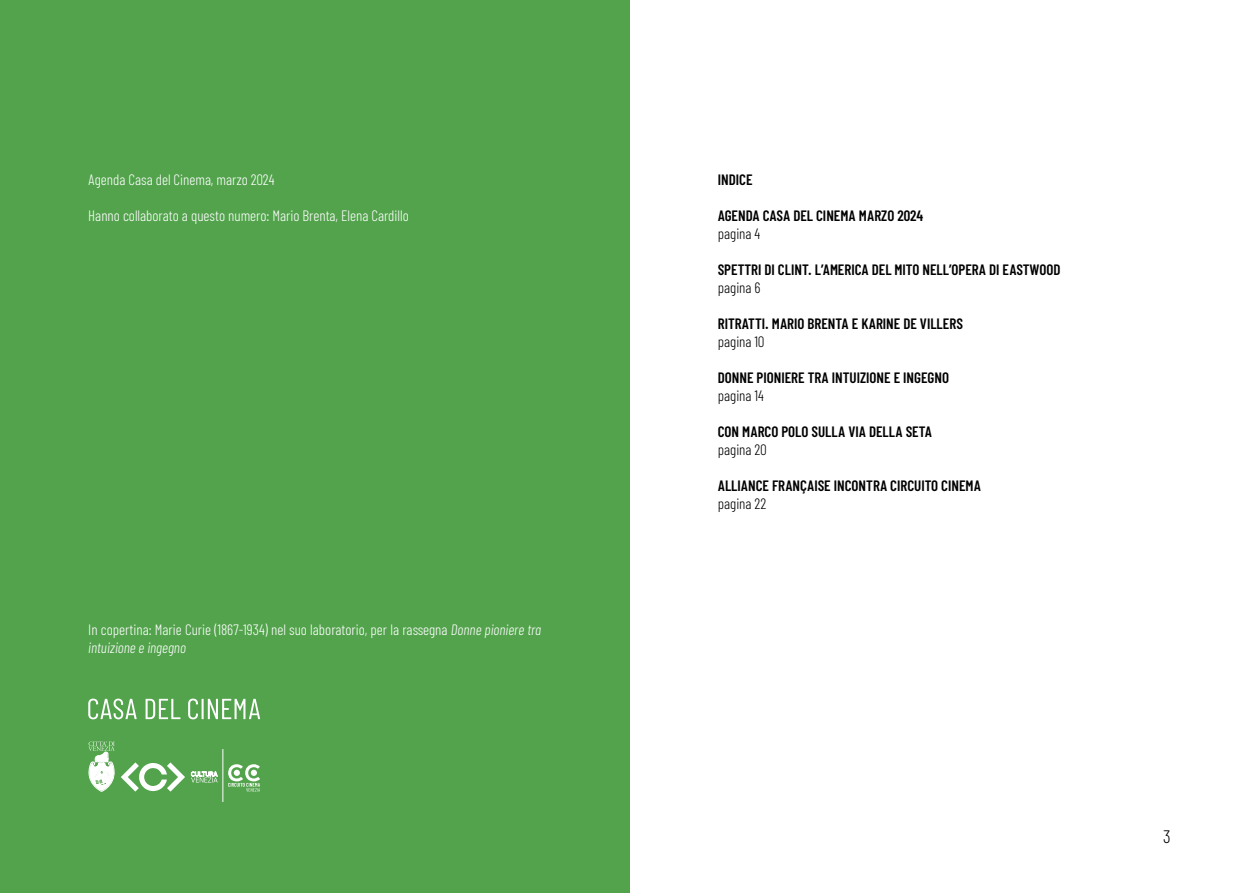
<style>
.page{position:relative;width:1259px;height:893px;background:#fff}
.page>*{position:absolute;margin:0;border:0;box-sizing:border-box;transform-origin:0 0}
.t1{font:300 18px "Barlow Condensed";color:#000}
.t2{font:600 15px "Barlow Condensed";color:#000}
.t3{font:300 15px/18px "Barlow Condensed";color:#fff}
.t4{font:300 15px "Barlow Condensed";color:#000}
.s1{font-style:italic}
</style>
<div class="page">
<div style="left:0;top:0;width:629px;height:893px;background:#52a34c"></div>
<svg style="left:228px;top:764px;width:32px;height:28px"></svg>
<hr style="left:223px;top:749px;width:1px;height:53px;background:#fff">
<svg style="left:121px;top:762px;width:64px;height:30px"></svg>
<svg style="left:88px;top:741px;width:27px;height:51px"></svg>
<svg style="left:191px;top:771px;width:27px;height:11px"></svg>
<svg style="left:88px;top:699px;width:172px;height:20px"></svg>
<p class="t3" style="left:88px;top:170px;width:188px">Agenda Casa del Cinema, marzo 2024</p>
<p class="t3" style="left:88px;top:206px;width:322px">Hanno collaborato a questo numero: Mario Brenta, Elena Cardillo</p>
<p class="t3" style="left:88px;top:620px;width:454px">In copertina: Marie Curie (1867-1934) nel suo laboratorio, per la rassegna <span class="s1">Donne pioniere tra intuizione e ingegno</span></p>
<p class="t2" style="left:718px;top:170px;width:36px">INDICE</p>
<p class="t2" style="left:718px;top:206px;width:207px">AGENDA CASA DEL CINEMA MARZO 2024</p>
<p class="t4" style="left:718px;top:224px;width:44px">pagina 4</p>
<p class="t2" style="left:718px;top:260px;width:344px">SPETTRI DI CLINT. L’AMERICA DEL MITO NELL’OPERA DI EASTWOOD</p>
<p class="t4" style="left:718px;top:278px;width:44px">pagina 6</p>
<p class="t2" style="left:718px;top:314px;width:247px">RITRATTI. MARIO BRENTA E KARINE DE VILLERS</p>
<p class="t4" style="left:718px;top:332px;width:48px">pagina 10</p>
<p class="t2" style="left:718px;top:368px;width:233px">DONNE PIONIERE TRA INTUIZIONE E INGEGNO</p>
<p class="t4" style="left:718px;top:386px;width:48px">pagina 14</p>
<p class="t2" style="left:718px;top:422px;width:216px">CON MARCO POLO SULLA VIA DELLA SETA</p>
<p class="t4" style="left:718px;top:440px;width:50px">pagina 20</p>
<p class="t2" style="left:718px;top:476px;width:265px">ALLIANCE FRANÇAISE INCONTRA CIRCUITO CINEMA</p>
<p class="t4" style="left:718px;top:494px;width:50px">pagina 22</p>
<p class="t1" style="left:1163px;top:825px;width:9px">3</p>
</div>
